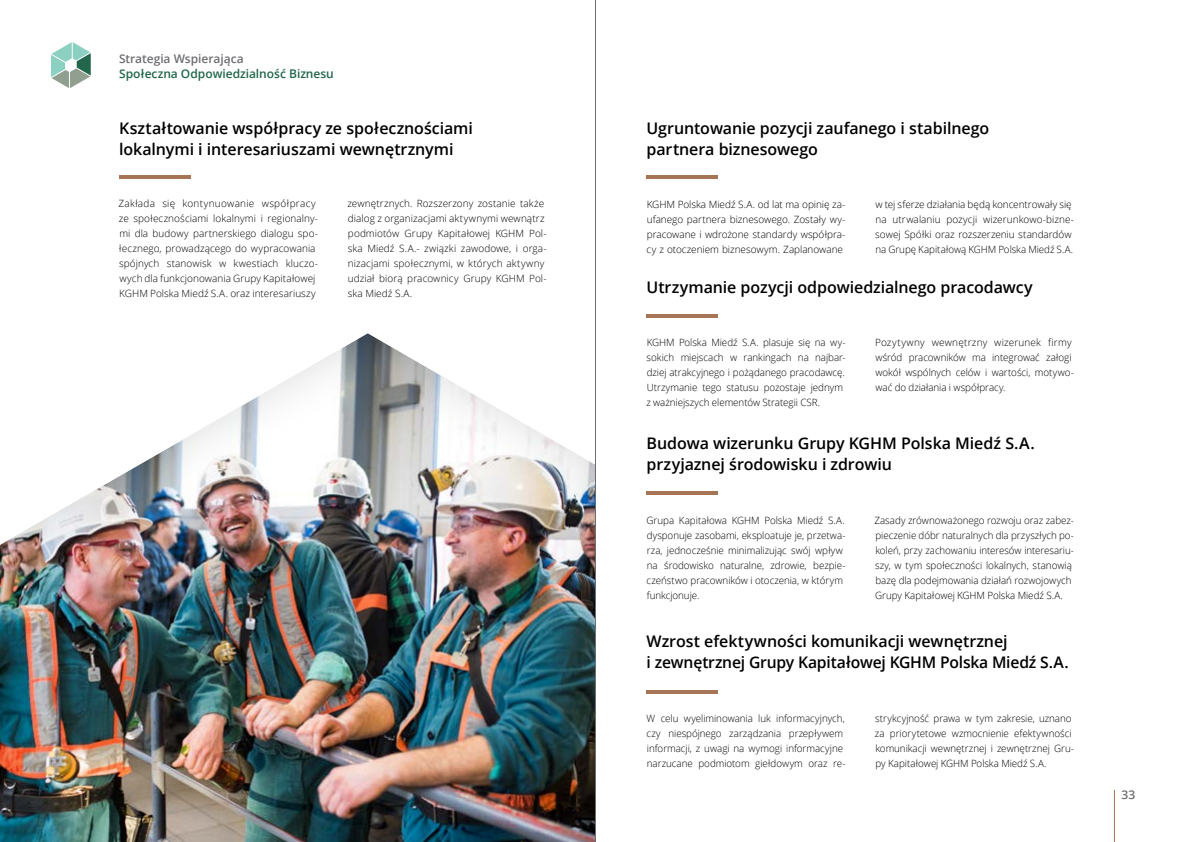
<style>
.page{position:relative;width:1191px;height:842px;background:#fff}
.page>*{position:absolute;margin:0;border:0;box-sizing:border-box;transform-origin:0 0}
.t1{font:600 16px/21px "Open Sans";letter-spacing:-.005em;color:#000}
.t2{font:600 12px "Open Sans";color:#22664b}
.t3{font:600 12px "Open Sans";letter-spacing:-.005em;color:#6d6e71}
.t4{font:300 10px/15px "Open Sans";color:#000}
</style>
<div class="page">
<svg style="left:51px;top:42px;width:40px;height:46px"></svg>
<div style="left:0;top:332px;width:597px;height:510px;background:#000;opacity:.15"></div>
<hr style="left:1114px;top:790px;width:1px;height:52px;background:#a67556">
<hr style="left:595px;top:0;width:1px;height:842px;background:#6d6e71">
<hr style="left:119px;top:175px;width:71px;height:3px;background:#a67556">
<hr style="left:646px;top:176px;width:72px;height:3px;background:#a67556">
<hr style="left:646px;top:314px;width:72px;height:3px;background:#a67556">
<hr style="left:646px;top:492px;width:72px;height:3px;background:#a67556">
<hr style="left:646px;top:690px;width:72px;height:3px;background:#a67556">
<p class="t3" style="left:119px;top:50px;width:126px">Strategia Wspierająca</p>
<p class="t2" style="left:119px;top:65px;width:216px">Społeczna Odpowiedzialność Biznesu</p>
<h1 class="t1" style="left:119px;top:117px;width:355px">Kształtowanie współpracy ze społecznościami lokalnymi i interesariuszami wewnętrznymi</h1>
<h1 class="t1" style="left:646px;top:117px;width:344px">Ugruntowanie pozycji zaufanego i stabilnego partnera biznesowego</h1>
<p class="t4" style="left:118px;top:196px;width:201px">Zakłada się kontynuowanie współpracy ze społecznościami lokalnymi i regionalny&shy;mi dla budowy partnerskiego dialogu spo&shy;łecznego, prowadzącego do wypracowania spójnych stanowisk w kwestiach kluczo&shy;wych dla funkcjonowania Grupy Kapitałowej KGHM Polska Miedź S.A. oraz interesariuszy</p>
<p class="t4" style="left:646px;top:196px;width:200px;text-align:justify">KGHM Polska Miedź S.A. od lat ma opinię za&shy;ufanego partnera biznesowego. Zostały wy&shy;pracowane i wdrożone standardy współpra&shy;cy z otoczeniem biznesowym. Zaplanowane</p>
<p class="t4" style="left:646px;top:335px;width:201px">KGHM Polska Miedź S.A. plasuje się na wy&shy;sokich miejscach w rankingach na najbar&shy;dziej atrakcyjnego i pożądanego pracodawcę.<br>Utrzymanie tego statusu pozostaje jednym z ważniejszych elementów Strategii CSR.</p>
<p class="t4" style="left:347px;top:196px;width:201px">zewnętrznych. Rozszerzony zostanie także dialog z organizacjami aktywnymi wewnątrz podmiotów Grupy Kapitałowej KGHM Pol&shy;ska Miedź S.A.- związki zawodowe, i orga&shy;nizacjami społecznymi, w których aktywny udział biorą pracownicy Grupy KGHM Pol&shy;ska Miedź S.A.</p>
<p class="t4" style="left:875px;top:196px;width:200px">w tej sferze działania będą koncentrowały się na utrwalaniu pozycji wizerunkowo-bizne&shy;sowej Spółki oraz rozszerzeniu standardów na Grupę Kapitałową KGHM Polska Miedź S.A.</p>
<h1 class="t1" style="left:646px;top:276px;width:388px">Utrzymanie pozycji odpowiedzialnego pracodawcy</h1>
<p class="t4" style="left:875px;top:335px;width:200px">Pozytywny wewnętrzny wizerunek firmy wśród pracowników ma integrować załogi wokół wspólnych celów i wartości, motywo&shy;wać do działania i współpracy.</p>
<h1 class="t1" style="left:646px;top:432px;width:390px">Budowa wizerunku Grupy KGHM Polska Miedź S.A. przyjaznej środowisku i zdrowiu</h1>
<p class="t4" style="left:646px;top:512px;width:200px">Grupa Kapitałowa KGHM Polska Miedź S.A. dysponuje zasobami, eksploatuje je, przetwa&shy;rza, jednocześnie minimalizując swój wpływ na środowisko naturalne, zdrowie, bezpie&shy;czeństwo pracowników i otoczenia, w którym funkcjonuje.</p>
<p class="t4" style="left:874px;top:512px;width:201px">Zasady zrównoważonego rozwoju oraz zabez&shy;pieczenie dóbr naturalnych dla przyszłych po&shy;koleń, przy zachowaniu interesów interesariu&shy;szy, w tym społeczności lokalnych, stanowią bazę dla podejmowania działań rozwojowych Grupy Kapitałowej KGHM Polska Miedź S.A.</p>
<h1 class="t1" style="left:646px;top:631px;width:424px">Wzrost efektywności komunikacji wewnętrznej<br>i zewnętrznej Grupy Kapitałowej KGHM Polska Miedź S.A.</h1>
<p class="t4" style="left:646px;top:711px;width:200px">W celu wyeliminowania luk informacyjnych, czy niespójnego zarządzania przepływem informacji, z uwagi na wymogi informacyjne narzucane podmiotom giełdowym oraz re-</p>
<p class="t4" style="left:875px;top:711px;width:201px">strykcyjność prawa w tym zakresie, uznano za priorytetowe wzmocnienie efektywności komunikacji wewnętrznej i zewnętrznej Gru&shy;py Kapitałowej KGHM Polska Miedź S.A.</p>
<p class="t3" style="left:1121px;top:786px;width:15px">33</p>
</div>
